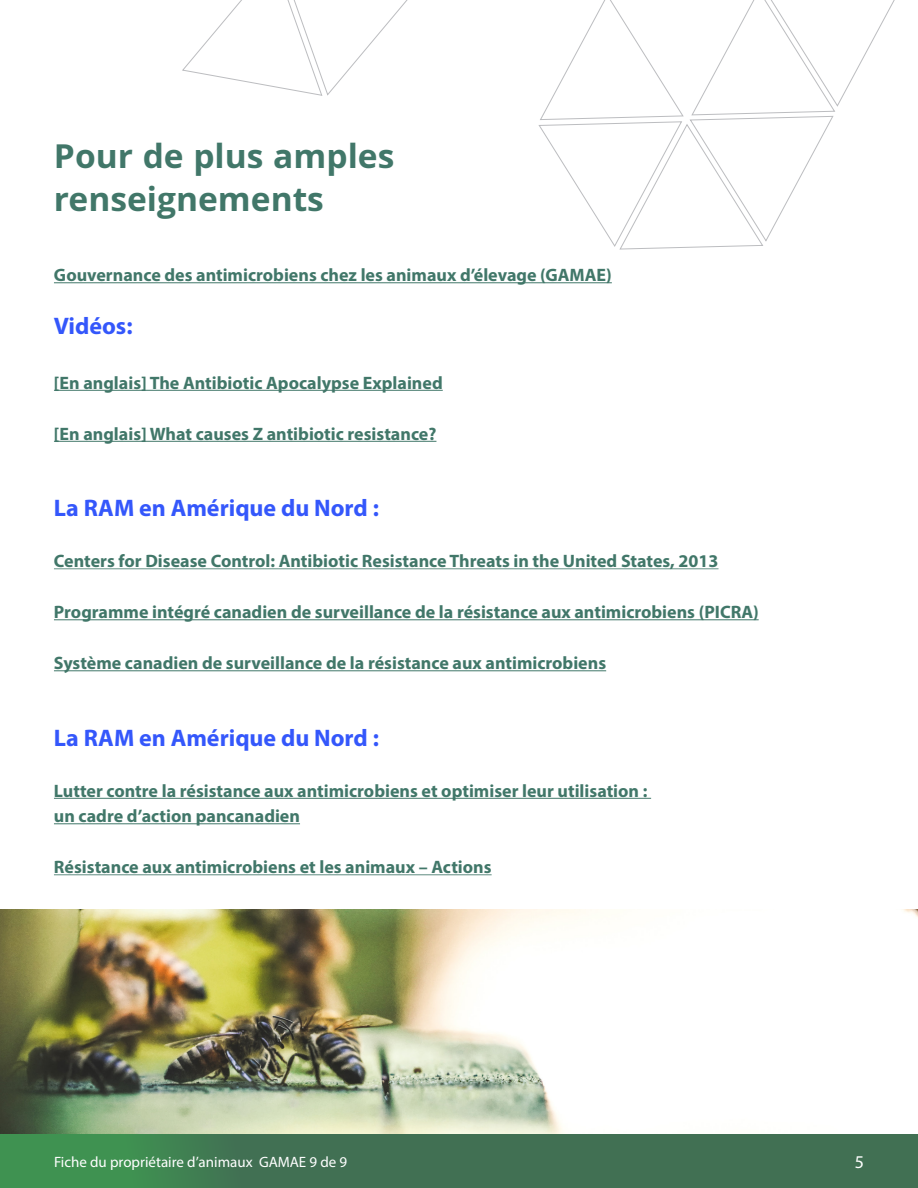
<style>
.page{position:relative;width:918px;height:1188px;background:#fff}
.page>*{position:absolute;margin:0;border:0;box-sizing:border-box;transform-origin:0 0}
.t1{font:700 36px/43.2px "Khula";color:#417769}
.t2{font:700 24px "Myriad Pro";color:#3457fb}
.t3{font:700 18px/25.5px "Myriad Pro";color:#417769}
.t4{font:18px "Myriad Pro";color:#fff}
.t5{font:15px "Myriad Pro";color:#fff}
</style>
<div class="page">
<img style="left:1px;top:909px;width:917px;height:225px">
<svg style="left:1px;top:1134px;width:917px;height:54px;background:#407652"></svg>
<svg style="left:0;top:0;width:1px;height:1188px"></svg>
<hr style="left:54px;top:282px;width:558px;height:1px;background:#417769">
<hr style="left:54px;top:390px;width:389px;height:1px;background:#417769">
<hr style="left:54px;top:441px;width:382px;height:1px;background:#417769">
<hr style="left:54px;top:568px;width:665px;height:1px;background:#679287">
<hr style="left:54px;top:619px;width:705px;height:1px;background:#417769">
<hr style="left:54px;top:670px;width:552px;height:1px;background:#417769">
<hr style="left:54px;top:798px;width:597px;height:1px;background:#417769">
<hr style="left:54px;top:823px;width:246px;height:1px;background:#417769">
<hr style="left:54px;top:874px;width:438px;height:1px;background:#5e8b80">
<svg style="left:182px;top:0;width:713px;height:249px"></svg>
<hr style="left:0;top:1134px;width:1px;height:54px;background:#3f9251">
<p class="t1" style="left:54px;top:134px;width:342px">Pour de plus amples renseignements</p>
<p class="t3" style="left:54px;top:262px;width:559px">Gouvernance des antimicrobiens chez les animaux d’élevage (GAMAE)</p>
<p class="t2" style="left:54px;top:310px;width:80px">Vidéos:</p>
<p class="t3" style="left:54px;top:369px;width:390px">[En anglais] The Antibiotic Apocalypse Explained</p>
<p class="t3" style="left:54px;top:420px;width:384px">[En anglais] What causes Z antibiotic resistance?</p>
<p class="t2" style="left:54px;top:492px;width:327px">La RAM en Amérique du Nord :</p>
<p class="t3" style="left:54px;top:548px;width:666px">Centers for Disease Control: Antibiotic Resistance Threats in the United States, 2013</p>
<p class="t3" style="left:54px;top:599px;width:706px">Programme intégré canadien de surveillance de la résistance aux antimicrobiens (PICRA)</p>
<p class="t3" style="left:54px;top:650px;width:554px">Système canadien de surveillance de la résistance aux antimicrobiens</p>
<p class="t2" style="left:54px;top:722px;width:327px">La RAM en Amérique du Nord :</p>
<p class="t3" style="left:54px;top:777px;width:595px">Lutter contre la résistance aux antimicrobiens et optimiser leur utilisation : un cadre d’action pancanadien</p>
<p class="t3" style="left:54px;top:854px;width:439px">Résistance aux antimicrobiens et les animaux – Actions</p>
<p class="t5" style="left:54px;top:1152px;width:295px">Fiche du propriétaire d’animaux GAMAE 9 de 9</p>
<p class="t4" style="left:855px;top:1151px;width:11px">5</p>
</div>
